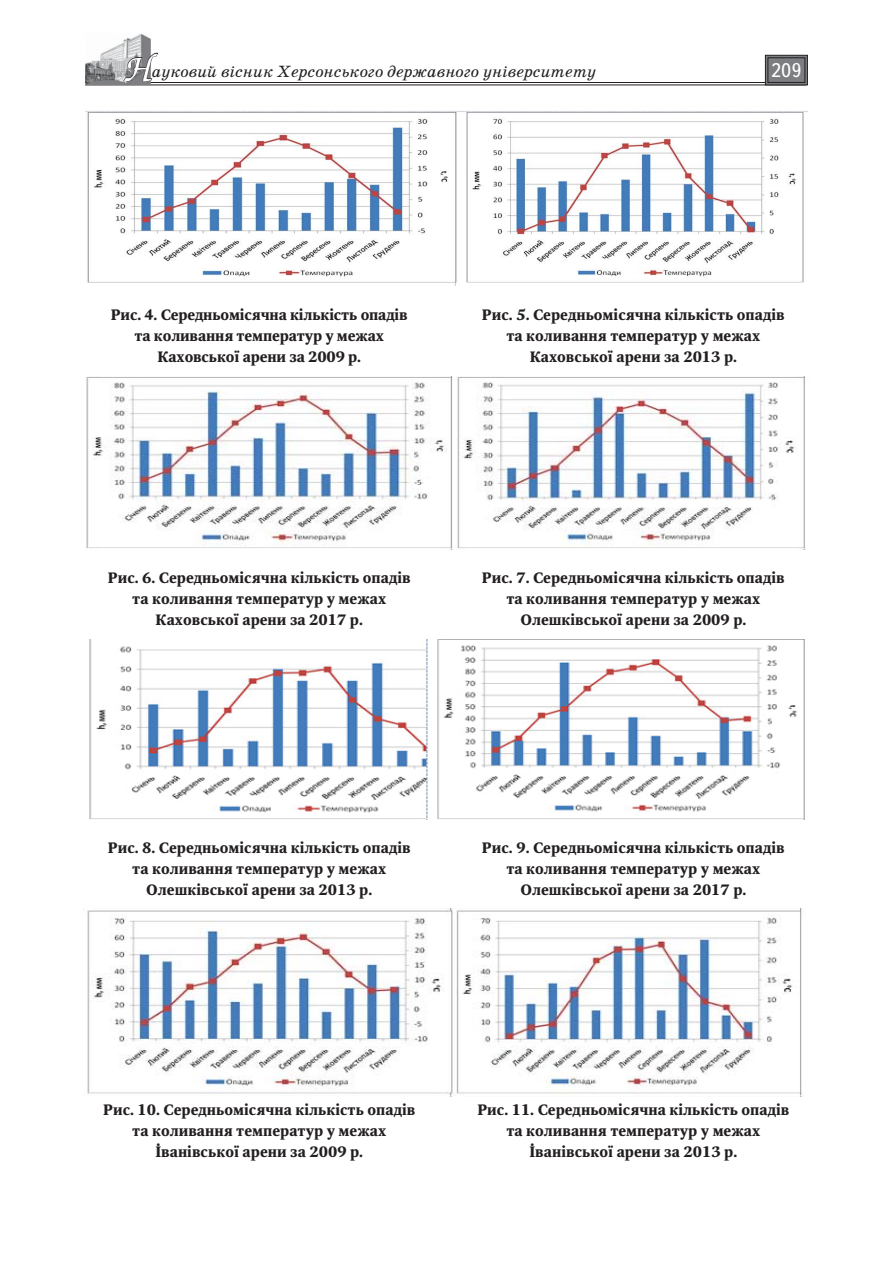
<style>
.page{position:relative;width:893px;height:1263px;background:#fff}
.page>*{position:absolute;margin:0;border:0;box-sizing:border-box;transform-origin:0 0}
.t1{font:19.5px "Ukrainian Text";color:#fff}
.t2{font:italic 16.5px "School Book C";color:#231f20}
.t3{font:700 15px/21px "Octava";color:#231f20;text-align:center}
.s1{font-family:"Zapf Chancer";font-style:normal;font-size:30px;color:#fff}
</style>
<div class="page">
<hr style="left:85px;top:82px;width:721px;height:1px;background:#231f20">
<hr style="left:85px;top:85px;width:721px;height:1px;background:#231f20">
<img style="left:85px;top:33px;width:66px;height:51px">
<img style="left:85px;top:82px;width:66px;height:1px">
<svg style="left:123px;top:53px;width:35px;height:29px"></svg>
<svg style="left:765px;top:55px;width:43px;height:30px"></svg>
<img style="left:85px;top:110px;width:723px;height:176px">
<img style="left:87px;top:908px;width:716px;height:189px">
<img style="left:86px;top:376px;width:720px;height:173px">
<img style="left:89px;top:640px;width:716px;height:179px">
<p class="t2" style="left:124px;top:62px;width:474px"><span class="s1">Í</span>ауковий вісник Херсонського державного університету</p>
<h1 class="t1" style="left:771px;top:63px;width:32px">209</h1>
<p class="t3" style="left:111px;top:304px;width:298px">Рис. 4. Середньомісячна кількість опадів та коливання температур у межах<br>Каховської арени за 2009 р.</p>
<p class="t3" style="left:482px;top:304px;width:304px">Рис. 5. Середньомісячна кількість опадів та коливання температур у межах<br>Каховської арени за 2013 р.</p>
<p class="t3" style="left:108px;top:568px;width:304px">Рис. 6. Середньомісячна кількість опадів та коливання температур у межах<br>Каховської арени за 2017 р.</p>
<p class="t3" style="left:482px;top:568px;width:304px">Рис. 7. Середньомісячна кількість опадів та коливання температур у межах<br>Олешківської арени за 2009 р.</p>
<p class="t3" style="left:108px;top:838px;width:304px">Рис. 8. Середньомісячна кількість опадів та коливання температур у межах<br>Олешківської арени за 2013 р.</p>
<p class="t3" style="left:482px;top:838px;width:304px">Рис. 9. Середньомісячна кількість опадів та коливання температур у межах<br>Олешківської арени за 2017 р.</p>
<p class="t3" style="left:103px;top:1099px;width:314px">Рис. 10. Середньомісячна кількість опадів та коливання температур у межах<br>Іванівської арени за 2009 р.</p>
<p class="t3" style="left:477px;top:1099px;width:314px">Рис. 11. Середньомісячна кількість опадів та коливання температур у межах<br>Іванівської арени за 2013 р.</p>
</div>
